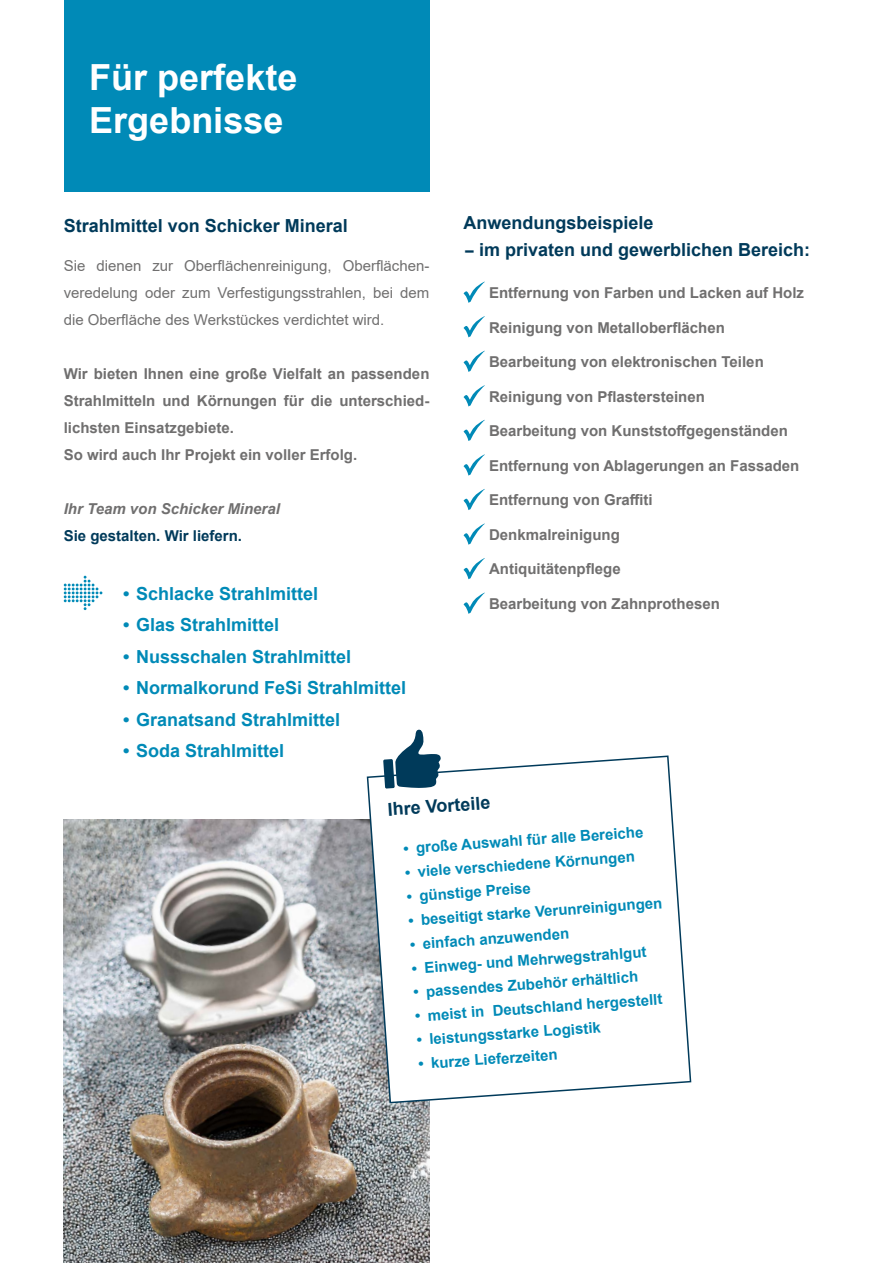
<style>
.page{position:relative;width:893px;height:1263px;background:#fff}
.page>*{position:absolute;margin:0;border:0;box-sizing:border-box;transform-origin:0 0}
.t1{font:700 36px/43.2px "Arial";color:#fff}
.t2{font:700 18px "Arial";color:#008ab7}
.t3{font:700 18px "Arial";color:#003a5a}
.t4{font:700 18px "Arial";color:#003a5a;scale:1.75 1}
.t5{font:700 15px/27px "Arial";color:#706f6f}
.t6{font:700 15px "Arial";color:#008ab7}
.t7{font:15px/27px "Arial";color:#706f6f;text-align:justify}
.t8{font:italic 700 15px "Arial";color:#706f6f}
.t9{font:700 15px "Arial";color:#003a5a}
</style>
<div class="page">
<div style="left:64px;top:0;width:365px;height:191px;background:#008ab7"></div>
<svg style="left:64px;top:576px;width:38px;height:34px"></svg>
<svg style="left:463px;top:281px;width:22px;height:22px"></svg>
<svg style="left:463px;top:523px;width:22px;height:22px"></svg>
<svg style="left:463px;top:454px;width:22px;height:22px"></svg>
<svg style="left:463px;top:385px;width:22px;height:21px"></svg>
<svg style="left:463px;top:316px;width:22px;height:21px"></svg>
<svg style="left:463px;top:558px;width:22px;height:21px"></svg>
<svg style="left:463px;top:489px;width:22px;height:21px"></svg>
<svg style="left:463px;top:420px;width:22px;height:21px"></svg>
<svg style="left:463px;top:351px;width:22px;height:21px"></svg>
<img style="left:64px;top:819px;width:365px;height:444px">
<svg style="left:366px;top:755px;width:326px;height:349px"></svg>
<svg style="left:383px;top:729px;width:59px;height:59px"></svg>
<svg style="left:463px;top:592px;width:22px;height:22px"></svg>
<h1 class="t1" style="left:89px;top:56px;width:210px">Für perfekte<br>Ergebnisse</h1>
<p class="t3" style="left:463px;top:210px;width:192px">Anwendungsbeispiele</p>
<p class="t4" style="left:463px;top:237px;width:200px">- im privaten und gewerblichen Bereich:</p>
<p class="t5" style="left:489px;top:280px;width:317px">Entfernung von Farben und Lacken auf Holz</p>
<p class="t5" style="left:489px;top:314px;width:237px">Reinigung von Metalloberflächen</p>
<p class="t5" style="left:489px;top:349px;width:276px">Bearbeitung von elektronischen Teilen</p>
<p class="t5" style="left:489px;top:383px;width:217px">Reinigung von Pflastersteinen</p>
<p class="t5" style="left:489px;top:418px;width:300px">Bearbeitung von Kunststoffgegenständen</p>
<p class="t5" style="left:489px;top:452px;width:312px">Entfernung von Ablagerungen an Fassaden</p>
<p class="t5" style="left:489px;top:487px;width:165px">Entfernung von Graffiti</p>
<p class="t5" style="left:489px;top:521px;width:132px">Denkmalreinigung</p>
<p class="t5" style="left:489px;top:556px;width:133px">Antiquitätenpflege</p>
<p class="t5" style="left:489px;top:590px;width:232px">Bearbeitung von Zahnprothesen</p>
<p class="t3" style="left:64px;top:213px;width:286px">Strahlmittel von Schicker Mineral</p>
<p class="t7" style="left:64px;top:252px;width:367px">Sie dienen zur Oberflächenreinigung, Oberflächen&shy;veredelung oder zum Verfestigungsstrahlen, bei dem die Oberfläche des Werkstückes verdichtet wird.</p>
<p class="t5" style="left:64px;top:361px;width:367px">Wir bieten Ihnen eine große Vielfalt an passenden Strahlmitteln und Körnungen für die unterschied&shy;lichsten Einsatzgebiete.<br>So wird auch Ihr Projekt ein voller Erfolg.</p>
<p class="t8" style="left:64px;top:499px;width:218px">Ihr Team von Schicker Mineral</p>
<p class="t9" style="left:64px;top:525px;width:180px">Sie gestalten. Wir liefern.</p>
<p class="t2" style="left:123px;top:581px;width:196px">• Schlacke Strahlmittel</p>
<p class="t2" style="left:123px;top:612px;width:157px">• Glas Strahlmittel</p>
<p class="t2" style="left:123px;top:644px;width:229px">• Nussschalen Strahlmittel</p>
<p class="t2" style="left:123px;top:675px;width:284px">• Normalkorund FeSi Strahlmittel</p>
<p class="t2" style="left:123px;top:707px;width:218px">• Granatsand Strahlmittel</p>
<p class="t2" style="left:123px;top:738px;width:162px">• Soda Strahlmittel</p>
<p class="t3" style="left:387px;top:797px;width:104px;rotate:-4deg">Ihre Vorteile</p>
<p class="t6" style="left:403px;top:838px;width:242px;rotate:-4deg">• große Auswahl für alle Bereiche</p>
<p class="t6" style="left:404px;top:862px;width:232px;rotate:-4deg">• viele verschiedene Körnungen</p>
<p class="t6" style="left:406px;top:886px;width:126px;rotate:-4deg">• günstige Preise</p>
<p class="t6" style="left:408px;top:910px;width:256px;rotate:-4deg">• beseitigt starke Verunreinigungen</p>
<p class="t6" style="left:409px;top:934px;width:161px;rotate:-4deg">• einfach anzuwenden</p>
<p class="t6" style="left:411px;top:958px;width:237px;rotate:-4deg">• Einweg- und Mehrwegstrahlgut</p>
<p class="t6" style="left:413px;top:982px;width:227px;rotate:-4deg">• passendes Zubehör erhältlich</p>
<p class="t6" style="left:414px;top:1005px;width:249px;rotate:-4deg">• meist in Deutschland hergestellt</p>
<p class="t6" style="left:416px;top:1029px;width:186px;rotate:-4deg">• leistungsstarke Logistik</p>
<p class="t6" style="left:418px;top:1053px;width:141px;rotate:-4deg">• kurze Lieferzeiten</p>
</div>
